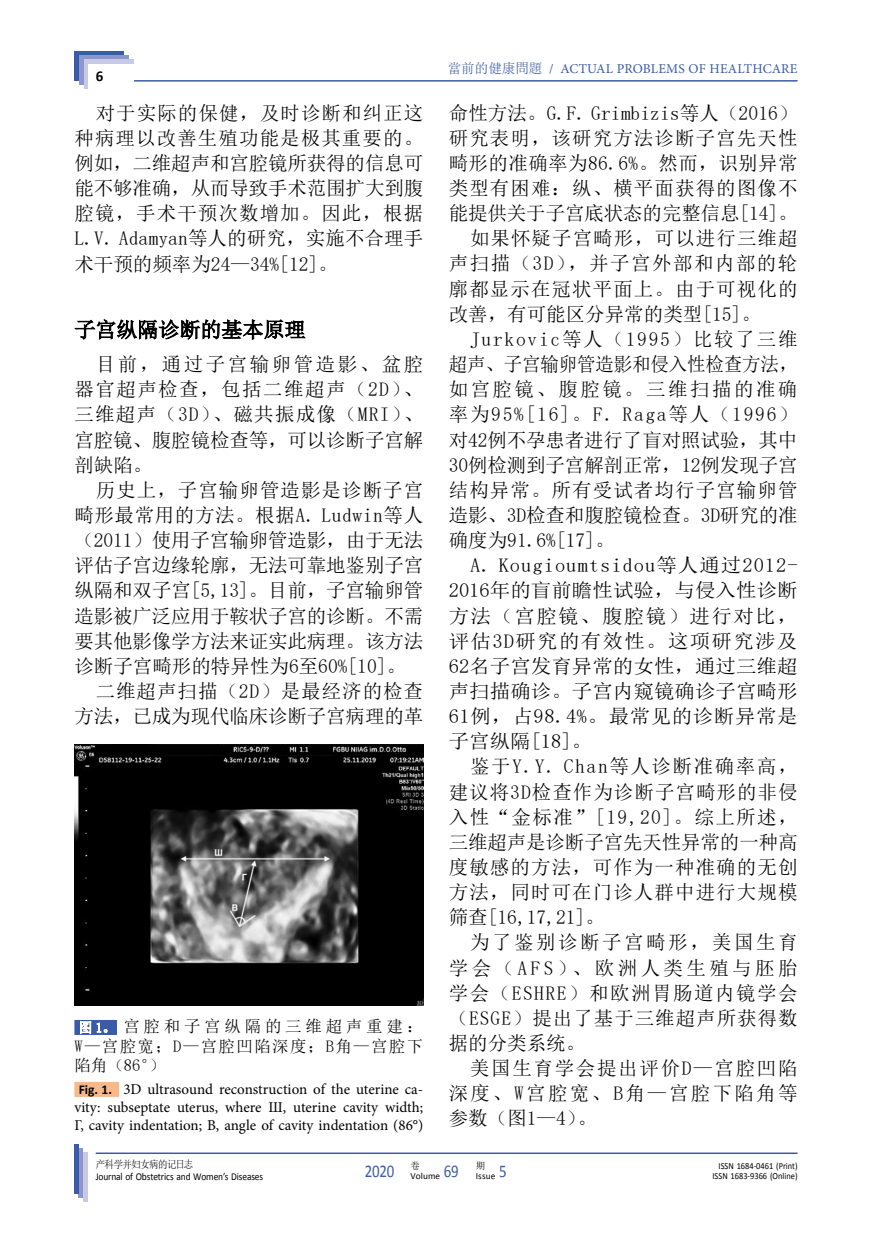
<style>
.page{position:relative;width:872px;height:1234px;background:#fff}
.page>*{position:absolute;margin:0;border:0;box-sizing:border-box;transform-origin:0 0}
.t1{font:21px "Sim Sun";color:#000}
.t2{font:19.5px/25px "Sim Sun";letter-spacing:.03em;color:#000;text-align:justify}
.t3{font:19.5px "Sim Sun";letter-spacing:-.005em;color:#000}
.t4{font:19.5px "Sim Sun";letter-spacing:.055em;color:#000}
.t5{font:19.5px "Sim Sun";letter-spacing:.075em;color:#000}
.t6{font:19.5px "Sim Sun";letter-spacing:.05em;color:#000}
.t7{font:19.5px "Sim Sun";color:#000;scale:1.05 1}
.t8{font:19.5px "Sim Sun";letter-spacing:.09em;color:#000}
.t9{font:19.5px "Sim Sun";color:#000}
.t10{font:19.5px "Sim Sun";letter-spacing:.03em;color:#000;scale:1.05 1}
.t11{font:19.5px "Sim Sun";letter-spacing:.005em;color:#000}
.t12{font:19.5px "Sim Sun";letter-spacing:.05em;color:#000;scale:1.05 1}
.t13{font:19.5px "Sim Sun";letter-spacing:-.01em;color:#000;scale:.95 1}
.t14{font:19.5px "Sim Sun";letter-spacing:.08em;color:#000}
.t15{font:19.5px "Sim Sun";letter-spacing:.065em;color:#000;scale:1.05 1}
.t16{font:19.5px "Sim Sun";letter-spacing:.175em;color:#000}
.t17{font:19.5px "Sim Sun";letter-spacing:.12em;color:#000}
.t18{font:19.5px "Sim Sun";letter-spacing:.125em;color:#000}
.t19{font:19.5px "Sim Sun";letter-spacing:.07em;color:#000;scale:1.05 1}
.t20{font:19.5px "Sim Sun";letter-spacing:.085em;color:#000}
.t21{font:19.5px "Sim Sun";letter-spacing:.13em;color:#000}
.t22{font:16.5px/19.5px "Sim Sun";letter-spacing:.225em;color:#000;text-align:justify}
.t23{font:15px/18px "Minion Pro";color:#000;text-align:justify}
.t24{font:700 15px "Calibri";color:#000}
.t25{font:13.5px "Minion Pro";letter-spacing:.01em;color:#3a5ba7}
.t26{font:10.5px "Calibri";letter-spacing:-.015em;color:#000;scale:.9 1}
.t27{font:10.5px "Sim Sun";letter-spacing:-.06em;color:#000;scale:.9 1}
.t28{font:9.3px/10.5px "Calibri";color:#000;text-align:right;scale:.9 1}
.t29{font:9.3px "Calibri";color:#000}
.t30{font:9.3px "Sim Sun";color:#000}
.s1{font-size:13.5px;color:#fff}
.s2{font-family:"Calibri";font-weight:700;font-size:13.5px}
.s3{font-family:"Sim Sun"}
</style>
<div class="page">
<hr style="left:96px;top:1152px;width:701px;height:1px;background:#3a5ba7">
<hr style="left:83px;top:1151px;width:4px;height:50px;background:#c7cae7">
<hr style="left:79px;top:1147px;width:4px;height:50px;background:#8c97cc">
<div style="left:74px;top:1143px;width:5px;height:50px;background:#3a5ba7"></div>
<div style="left:74px;top:51px;width:50px;height:30px;background:#3a5ba7"></div>
<div style="left:79px;top:55px;width:50px;height:30px;background:#8c97cc"></div>
<div style="left:84px;top:59px;width:50px;height:30px;background:#c7cae7"></div>
<div style="left:88px;top:64px;width:50px;height:30px;background:#fff"></div>
<hr style="left:134px;top:80px;width:663px;height:2px;background:#3a5ba7">
<svg style="left:74px;top:319px;width:232px;height:21px"></svg>
<img style="left:74px;top:744px;width:349px;height:261px">
<div style="left:74px;top:1019px;width:43px;height:15px;background:#3a5ba7"></div>
<div style="left:74px;top:1081px;width:45px;height:15px;background:#f8b887"></div>
<svg style="left:80px;top:1020px;width:28px;height:14px"></svg>
<p class="t24" style="left:96px;top:67px;width:9px">6</p>
<p class="t2" style="left:74px;top:100px;width:350px;text-indent:21px">对于实际的保健，及时诊断和纠正这种病理以改善生殖功能是极其重要的。例如，二维超声和宫腔镜所获得的信息可能不够准确，从而导致手术范围扩大到腹腔镜，手术干预次数增加。因此，根据L.V. Adamyan等人的研究，实施不合理手术干预的频率为24—34%[12]。</p>
<p class="t1" style="left:74px;top:319px;width:232px">子宫纵隔诊断的基本原理</p>
<p class="t2" style="left:74px;top:351px;width:350px;text-indent:21px">目前，通过子宫输卵管造影、盆腔器官超声检查，包括二维超声（2D）、三维超声（3D）、磁共振成像（MRI）、宫腔镜、腹腔镜检查等，可以诊断子宫解剖缺陷。</p>
<p class="t4" style="left:96px;top:480px;width:329px">历史上，子宫输卵管造影是诊断子宫</p>
<p class="t2" style="left:74px;top:502px;width:350px">畸形最常用的方法。根据A. Ludwin等人</p>
<p class="t3" style="left:74px;top:530px;width:350px">（2011）使用子宫输卵管造影，由于无法</p>
<p class="t3" style="left:74px;top:555px;width:350px">评估子宫边缘轮廓，无法可靠地鉴别子宫</p>
<p class="t3" style="left:74px;top:580px;width:350px">纵隔和双子宫[5,13]。目前，子宫输卵管</p>
<p class="t3" style="left:74px;top:605px;width:350px">造影被广泛应用于鞍状子宫的诊断。不需</p>
<p class="t3" style="left:74px;top:630px;width:350px">要其他影像学方法来证实此病理。该方法</p>
<p class="t9" style="left:74px;top:656px;width:333px">诊断子宫畸形的特异性为6至60%[10]。</p>
<p class="t6" style="left:96px;top:681px;width:329px">二维超声扫描（2D）是最经济的检查</p>
<p class="t3" style="left:74px;top:706px;width:350px">方法，已成为现代临床诊断子宫病理的革</p>
<p class="t22" style="left:74px;top:1016px;width:350px"><span class="s1">图 1。</span>宫腔和子宫纵隔的三维超声重建：W—宫腔宽；D—宫腔凹陷深度；B角—宫腔下陷角（86°）</p>
<p class="t23" style="left:74px;top:1079px;width:350px"><span class="s2">Fig. 1.</span> 3D ultrasound reconstruction of the uterine ca&shy;vity: subseptate uterus, where Ш, uterine cavity width; Г, cavity indentation; B, angle of cavity indentation (86°)</p>
<p class="t25" style="left:448px;top:60px;width:351px"><span class="s3">當前的健康問題</span> / ACTUAL PROBLEMS OF HEALTHCARE</p>
<p class="t11" style="left:449px;top:103px;width:350px">命性方法。G.F. Grimbizis等人（2016）</p>
<p class="t4" style="left:449px;top:128px;width:350px">研究表明，该研究方法诊断子宫先天性</p>
<p class="t2" style="left:449px;top:150px;width:350px">畸形的准确率为86.6%。然而，识别异常</p>
<p class="t4" style="left:449px;top:178px;width:350px">类型有困难：纵、横平面获得的图像不</p>
<p class="t3" style="left:449px;top:203px;width:350px">能提供关于子宫底状态的完整信息[14]。</p>
<p class="t4" style="left:470px;top:228px;width:329px">如果怀疑子宫畸形，可以进行三维超</p>
<p class="t5" style="left:449px;top:253px;width:350px">声扫描（3D），并子宫外部和内部的轮</p>
<p class="t4" style="left:449px;top:279px;width:350px">廓都显示在冠状平面上。由于可视化的</p>
<p class="t9" style="left:449px;top:304px;width:313px">改善，有可能区分异常的类型[15]。</p>
<p class="t8" style="left:470px;top:329px;width:329px">Jurkovic等人（1995）比较了三维</p>
<p class="t13" style="left:449px;top:354px;width:368px">超声、子宫输卵管造影和侵入性检查方法，</p>
<p class="t18" style="left:449px;top:379px;width:350px">如宫腔镜、腹腔镜。三维扫描的准确</p>
<p class="t8" style="left:449px;top:404px;width:350px">率为95%[16]。F. Raga等人（1996）</p>
<p class="t3" style="left:449px;top:429px;width:350px">对42例不孕患者进行了盲对照试验，其中</p>
<p class="t3" style="left:449px;top:455px;width:350px">30例检测到子宫解剖正常，12例发现子宫</p>
<p class="t4" style="left:449px;top:480px;width:350px">结构异常。所有受试者均行子宫输卵管</p>
<p class="t3" style="left:449px;top:505px;width:350px">造影、3D检查和腹腔镜检查。3D研究的准</p>
<p class="t2" style="left:449px;top:527px;width:167px">确度为91.6%[17]。</p>
<p class="t12" style="left:470px;top:555px;width:313px">A. Kougioumtsidou等人通过2012-</p>
<p class="t7" style="left:449px;top:580px;width:334px">2016年的盲前瞻性试验，与侵入性诊断</p>
<p class="t19" style="left:449px;top:605px;width:334px">方法（宫腔镜、腹腔镜）进行对比，</p>
<p class="t15" style="left:449px;top:631px;width:333px">评估3D研究的有效性。这项研究涉及</p>
<p class="t7" style="left:449px;top:656px;width:334px">62名子宫发育异常的女性，通过三维超</p>
<p class="t7" style="left:449px;top:681px;width:334px">声扫描确诊。子宫内窥镜确诊子宫畸形</p>
<p class="t10" style="left:449px;top:706px;width:334px">61例，占98.4%。最常见的诊断异常是</p>
<p class="t10" style="left:449px;top:731px;width:138px">子宫纵隔[18]。</p>
<p class="t14" style="left:470px;top:756px;width:329px">鉴于Y.Y. Chan等人诊断准确率高，</p>
<p class="t6" style="left:449px;top:781px;width:350px">建议将3D检查作为诊断子宫畸形的非侵</p>
<p class="t5" style="left:449px;top:806px;width:350px">入性“金标准”[19,20]。综上所述，</p>
<p class="t3" style="left:449px;top:831px;width:350px">三维超声是诊断子宫先天性异常的一种高</p>
<p class="t4" style="left:449px;top:857px;width:350px">度敏感的方法，可作为一种准确的无创</p>
<p class="t4" style="left:449px;top:882px;width:350px">方法，同时可在门诊人群中进行大规模</p>
<p class="t2" style="left:449px;top:904px;width:157px">筛查[16,17,21]。</p>
<p class="t21" style="left:470px;top:932px;width:329px">为了鉴别诊断子宫畸形，美国生育</p>
<p class="t16" style="left:449px;top:957px;width:350px">学会（AFS）、欧洲人类生殖与胚胎</p>
<p class="t5" style="left:449px;top:982px;width:350px">学会（ESHRE）和欧洲胃肠道内镜学会</p>
<p class="t6" style="left:449px;top:1007px;width:350px">（ESGE）提出了基于三维超声所获得数</p>
<p class="t2" style="left:449px;top:1030px;width:138px">据的分类系统。</p>
<p class="t20" style="left:470px;top:1058px;width:329px">美国生育学会提出评价D—宫腔凹陷</p>
<p class="t17" style="left:449px;top:1083px;width:350px">深度、W宫腔宽、B角—宫腔下陷角等</p>
<p class="t2" style="left:449px;top:1105px;width:150px">参数（图1—4）。</p>
<p class="t27" style="left:96px;top:1159px;width:110px">产科学并妇女病的记日志</p>
<p class="t26" style="left:96px;top:1169px;width:188px">Journal of Obstetrics and Women’s Diseases</p>
<p class="t30" style="left:410px;top:1160px;width:11px">卷</p>
<p class="t30" style="left:476px;top:1160px;width:11px">期</p>
<p class="t29" style="left:365px;top:1169px;width:143px"><sup>2020</sup> Volume <sup>69</sup> Issue <sup>5</sup></p>
<p class="t28" style="left:712px;top:1159px;width:96px">ISSN 1684-0461 (Print)<br>ISSN 1683-9366 (Online)</p>
</div>
